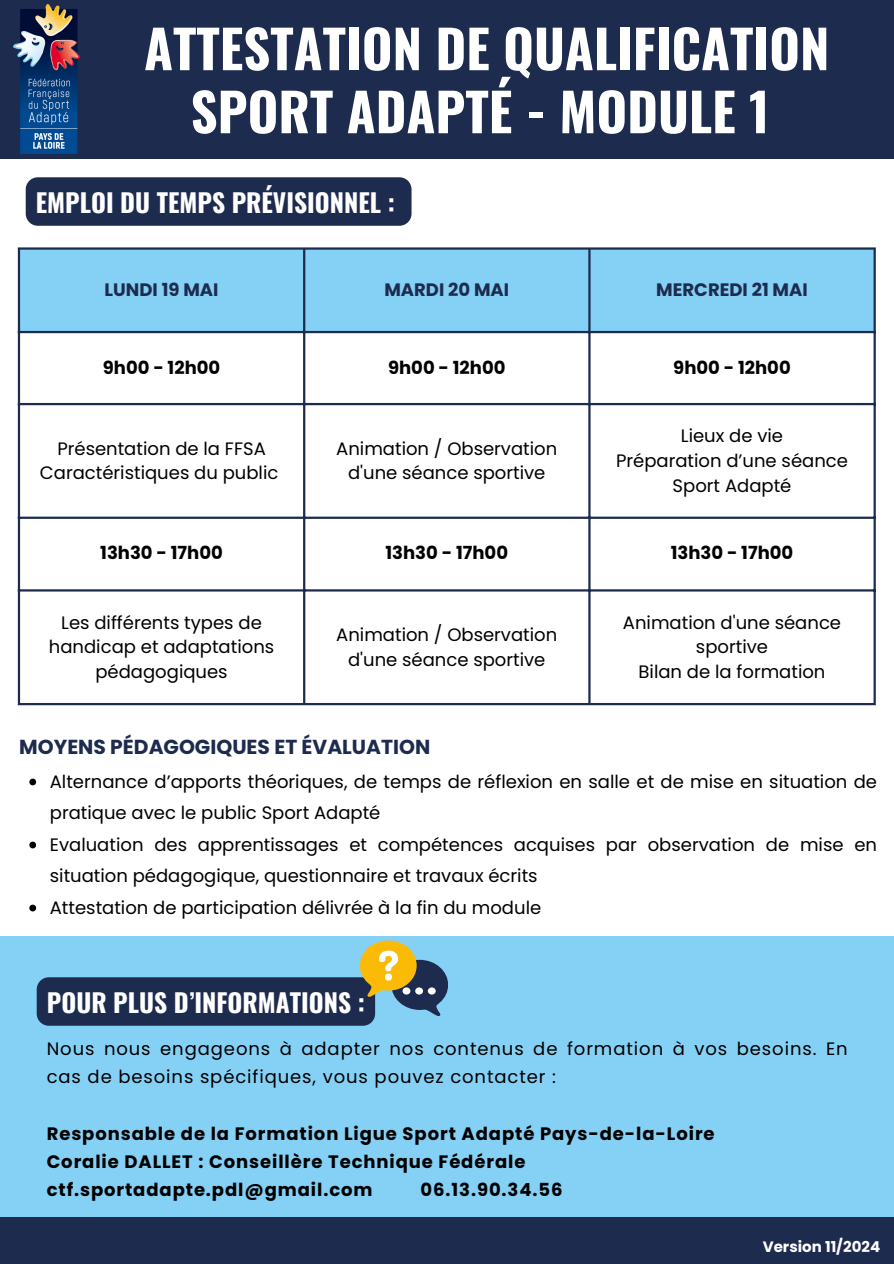
<style>
.page{position:relative;width:894px;height:1264px;background:#fff}
.page>*{position:absolute;margin:0;border:0;box-sizing:border-box;transform-origin:0 0}
.t1{font:700 52.5px/63px "Oswald";color:#fff;text-align:center}
.t2{font:700 25.5px "Oswald";color:#fff}
.t3{font:700 20.25px "Poppins";color:#1d2b4e}
.t4{font:18px/24.8px "Poppins";color:#000;text-align:center}
.t5{font:700 18px/28.2px "Poppins";letter-spacing:.05em;color:#000}
.t6{font:18px/28.2px "Poppins";letter-spacing:.05em;color:#000}
.t7{font:700 18px "Poppins";color:#000}
.t8{font:700 18px "Poppins";color:#1d2b4e}
.t9{font:700 15px "Poppins";color:#fff}
</style>
<div class="page">
<div style="left:0;top:0;width:893px;height:159px;background:#1d2b4e"></div>
<img style="left:13px;top:4px;width:67px;height:150px">
<div style="left:20px;top:250px;width:853px;height:81px;background:#85d0f5"></div>
<hr style="left:18px;top:250px;width:2px;height:453px;background:#1d2b4e">
<hr style="left:303px;top:250px;width:2px;height:453px;background:#1d2b4e">
<hr style="left:588px;top:250px;width:2px;height:453px;background:#1d2b4e">
<hr style="left:873px;top:250px;width:2px;height:453px;background:#1d2b4e">
<hr style="left:18px;top:247px;width:857px;height:3px;background:#1d2b4e">
<hr style="left:18px;top:331px;width:857px;height:2px;background:#1d2b4e">
<hr style="left:18px;top:403px;width:857px;height:2px;background:#1d2b4e">
<hr style="left:18px;top:516px;width:857px;height:3px;background:#1d2b4e">
<hr style="left:18px;top:589px;width:857px;height:2px;background:#1d2b4e">
<hr style="left:18px;top:703px;width:857px;height:2px;background:#1d2b4e">
<div style="left:26px;top:177px;width:385px;height:49px;background:#1d2b4e"></div>
<div style="left:0;top:936px;width:893px;height:327px;background:#85d0f5"></div>
<div style="left:0;top:1217px;width:893px;height:46px;background:#1d2b4e"></div>
<div style="left:391px;top:959px;width:56px;height:50px;background:#1d2b4e;border-radius:50%"></div>
<div style="left:360px;top:940px;width:56px;height:50px;background:#fbba06;border-radius:50%"></div>
<svg style="left:37px;top:950px;width:361px;height:75px"></svg>
<svg style="left:424px;top:1000px;width:17px;height:15px"></svg>
<div style="left:402px;top:987px;width:8px;height:7px;background:#fff;border-radius:50%"></div>
<div style="left:415px;top:987px;width:8px;height:7px;background:#fff;border-radius:50%"></div>
<div style="left:427px;top:987px;width:8px;height:7px;background:#fff;border-radius:50%"></div>
<svg style="left:29px;top:778px;width:7px;height:7px"></svg>
<svg style="left:29px;top:841px;width:7px;height:7px"></svg>
<svg style="left:29px;top:904px;width:7px;height:7px"></svg>
<p class="t1" style="left:144px;top:15px;width:686px">ATTESTATION DE QUALIFICATION<br>SPORT ADAPTÉ - MODULE 1</p>
<p class="t2" style="left:36px;top:182px;width:360px">EMPLOI DU TEMPS PRÉVISIONNEL :</p>
<h1 class="t8" style="left:105px;top:277px;width:115px">LUNDI 19 MAI</h1>
<h2 class="t8" style="left:384px;top:277px;width:126px">MARDI 20 MAI</h2>
<p class="t8" style="left:656px;top:277px;width:153px">MERCREDI 21 MAI</p>
<p class="t7" style="left:103px;top:355px;width:119px">9h00 - 12h00</p>
<p class="t7" style="left:388px;top:355px;width:119px">9h00 - 12h00</p>
<p class="t7" style="left:673px;top:355px;width:119px">9h00 - 12h00</p>
<p class="t4" style="left:57px;top:436px;width:210px">Présentation de la FFSA</p>
<p class="t4" style="left:40px;top:461px;width:240px">Caractéristiques du public</p>
<p class="t4" style="left:336px;top:436px;width:222px">Animation / Observation d'une séance sportive</p>
<p class="t4" style="left:680px;top:423px;width:104px">Lieux de vie</p>
<p class="t4" style="left:616px;top:448px;width:233px">Préparation d’une séance<br>Sport Adapté</p>
<p class="t7" style="left:100px;top:540px;width:124px">13h30 - 17h00</p>
<p class="t7" style="left:385px;top:540px;width:124px">13h30 - 17h00</p>
<p class="t7" style="left:670px;top:540px;width:124px">13h30 - 17h00</p>
<p class="t4" style="left:49px;top:610px;width:227px">Les différents types de handicap et adaptations pédagogiques</p>
<p class="t4" style="left:336px;top:622px;width:222px">Animation / Observation d'une séance sportive</p>
<p class="t4" style="left:622px;top:610px;width:219px">Animation d'une séance sportive</p>
<p class="t4" style="left:638px;top:659px;width:188px">Bilan de la formation</p>
<p class="t3" style="left:19px;top:732px;width:412px">MOYENS PÉDAGOGIQUES ET ÉVALUATION</p>
<p class="t4" style="left:50px;top:765px;width:828px;line-height:31.5px;text-align:left">Alternance d’apports théoriques, de temps de réflexion en salle et de mise en situation de pratique avec le public Sport Adapté</p>
<p class="t4" style="left:50px;top:828px;width:828px;line-height:31.5px;text-align:left">Evaluation des apprentissages et compétences acquises par observation de mise en situation pédagogique, questionnaire et travaux écrits</p>
<p class="t4" style="left:50px;top:895px;width:493px">Attestation de participation délivrée à la fin du module</p>
<p class="t2" style="left:47px;top:982px;width:319px">POUR PLUS D’INFORMATIONS :</p>
<p class="t6" style="left:47px;top:1034px;width:802px">Nous nous engageons à adapter nos contenus de formation à vos besoins. En cas de besoins spécifiques, vous pouvez contacter :</p>
<h3 class="t5" style="left:47px;top:1119px;width:669px">Responsable de la Formation Ligue Sport Adapté Pays-de-la-Loire<br>Coralie DALLET : Conseillère Technique Fédérale ctf.sportadapte.pdl@gmail.com</h3>
<h3 class="t5" style="left:420px;top:1175px;width:143px">06.13.90.34.56</h3>
<h2 class="t9" style="left:762px;top:1236px;width:119px">Version 11/2024</h2>
</div>
